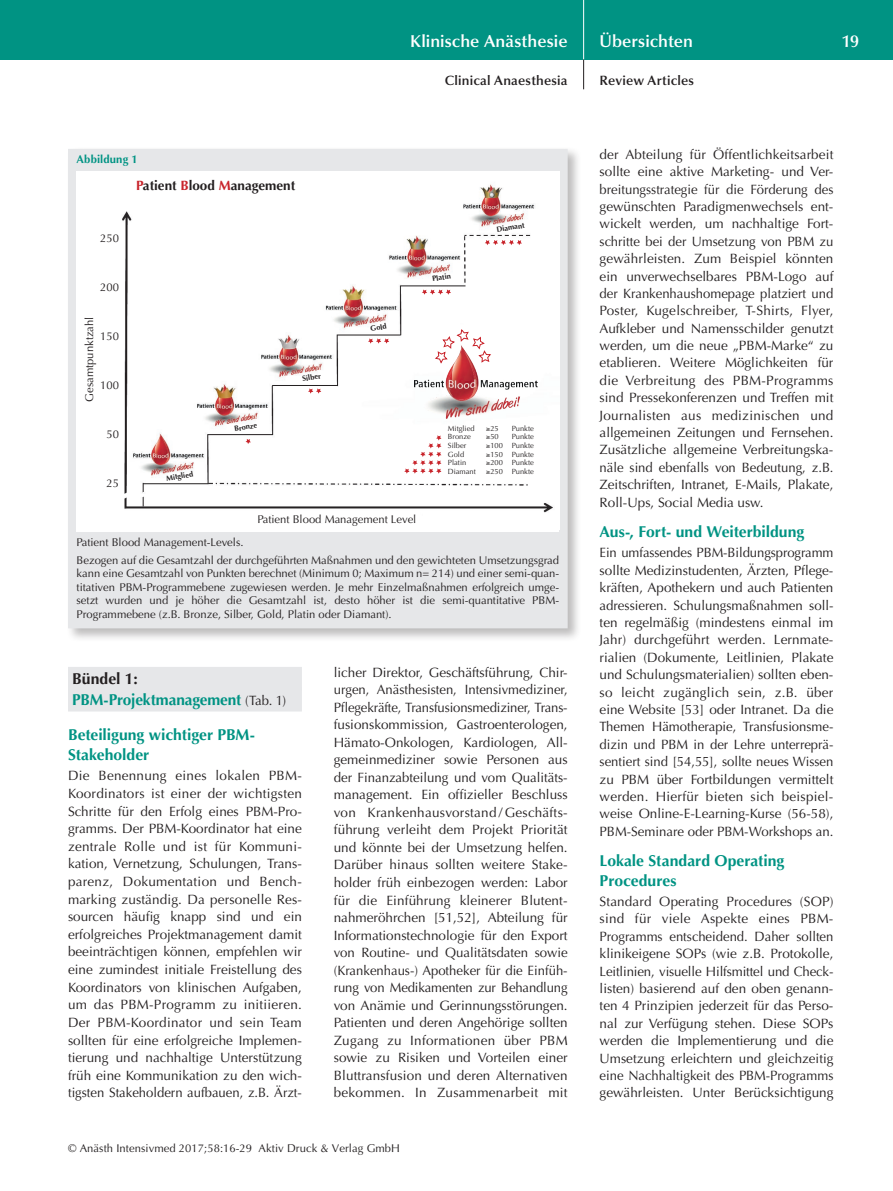
<style>
.page{position:relative;width:893px;height:1191px;background:#fff}
.page>*{position:absolute;margin:0;border:0;box-sizing:border-box;transform-origin:0 0}
.t1{font:600 17.25px "Optima";letter-spacing:.005em;color:#fff}
.t2{font:700 15.75px/20.5px "Optima";color:#009383}
.t3{font:13.5px/17.4px "Optima";color:#231f20;text-align:justify}
.t4{font:600 13.5px "Optima";letter-spacing:.015em;color:#231f20}
.t5{font:700 13.5px "Optima";color:#231f20}
.t6{font:11.25px/13.5px "Optima";color:#231f20}
.t7{font:700 11.25px "Optima";letter-spacing:.015em;color:#009383}
.t8{font:7.5px "Optima";color:#231f20}
.t9{font:700 7.5px "Optima";color:#231f20}
.s1{color:#c8242b}
.s2{color:#231f20}
.s3{font-weight:400;font-size:13.5px;color:#231f20}
</style>
<div class="page">
<div style="left:0;top:0;width:893px;height:60px;background:#009383"></div>
<hr style="left:583px;top:0;width:1px;height:60px;background:#fff">
<svg style="left:583px;top:60px;width:1px;height:29px"></svg>
<div style="left:68px;top:667px;width:234px;height:24px;background:#e6e7e9"></div>
<div style="left:68px;top:687px;width:234px;height:24px;background:#e6e7e9"></div>
<div style="left:66px;top:147px;width:516px;height:495px;background:#231f20;opacity:.3"></div>
<div style="left:68px;top:149px;width:500px;height:479px;background:#e6e7e9"></div>
<img style="left:77px;top:172px;width:482px;height:357px">
<img style="left:415px;top:344px;width:136px;height:74px">
<svg style="left:246px;top:439px;width:5px;height:5px"></svg>
<svg style="left:434px;top:329px;width:58px;height:35px"></svg>
<svg style="left:308px;top:388px;width:13px;height:5px"></svg>
<svg style="left:368px;top:338px;width:21px;height:5px"></svg>
<svg style="left:422px;top:289px;width:29px;height:6px"></svg>
<svg style="left:404px;top:435px;width:37px;height:39px"></svg>
<svg style="left:485px;top:240px;width:37px;height:5px"></svg>
<p class="t7" style="left:77px;top:153px;width:63px">Abbildung 1</p>
<p class="t6" style="left:100px;top:231px;width:20px">250</p>
<p class="t6" style="left:100px;top:280px;width:20px">200</p>
<p class="t6" style="left:83px;top:402px;width:87px;rotate:-90deg">Gesamtpunktzahl</p>
<p class="t6" style="left:100px;top:329px;width:20px">150</p>
<p class="t6" style="left:100px;top:378px;width:20px">100</p>
<p class="t6" style="left:107px;top:427px;width:14px">50</p>
<p class="t6" style="left:107px;top:476px;width:14px">25</p>
<p class="t5" style="left:136px;top:178px;width:161px"><span class="s1">P</span>atient <span class="s1">B</span>lood <span class="s1">M</span>anagement</p>
<p class="t9" style="left:166px;top:474px;width:29px;rotate:-10deg">Mitglied</p>
<p class="t9" style="left:234px;top:424px;width:25px;rotate:-10deg">Bronze</p>
<p class="t9" style="left:302px;top:375px;width:20px;rotate:-10deg">Silber</p>
<p class="t1" style="left:410px;top:31px;width:159px">Klinische Anästhesie</p>
<p class="t4" style="left:445px;top:73px;width:124px">Clinical Anaesthesia</p>
<p class="t9" style="left:370px;top:325px;width:18px;rotate:-10deg">Gold</p>
<p class="t9" style="left:431px;top:275px;width:20px;rotate:-10deg">Platin</p>
<p class="t9" style="left:496px;top:225px;width:30px;rotate:-10deg">Diamant</p>
<p class="t8" style="left:448px;top:423px;width:28px">Mitglied</p>
<p class="t8" style="left:486px;top:423px;width:14px">≥25</p>
<p class="t8" style="left:512px;top:423px;width:24px">Punkte</p>
<p class="t8" style="left:448px;top:432px;width:24px">Bronze</p>
<p class="t8" style="left:486px;top:432px;width:14px">≥50</p>
<p class="t8" style="left:512px;top:432px;width:24px">Punkte</p>
<p class="t8" style="left:448px;top:441px;width:20px">Silber</p>
<p class="t8" style="left:486px;top:441px;width:49px">≥100 Punkte</p>
<p class="t8" style="left:448px;top:450px;width:18px">Gold</p>
<p class="t8" style="left:486px;top:450px;width:49px">≥150 Punkte</p>
<p class="t8" style="left:448px;top:458px;width:20px">Platin</p>
<p class="t8" style="left:486px;top:458px;width:49px">≥200 Punkte</p>
<p class="t8" style="left:448px;top:467px;width:29px">Diamant</p>
<p class="t8" style="left:486px;top:467px;width:49px">≥250 Punkte</p>
<p class="t6" style="left:258px;top:512px;width:160px">Patient Blood Management Level</p>
<p class="t6" style="left:77px;top:533px;width:484px;line-height:17.7px">Patient Blood Management-Levels.<br>Bezogen auf die Gesamtzahl der durchgeführten Maßnahmen und den gewichteten Umsetzungsgrad</p>
<p class="t6" style="left:77px;top:567px;width:484px;text-align:justify">kann eine Gesamtzahl von Punkten berechnet (Minimum 0; Maximum n= 214) und einer semi-quan&shy;titativen PBM-Programmebene zugewiesen werden. Je mehr Einzelmaßnahmen erfolgreich umge&shy;setzt wurden und je höher die Gesamtzahl ist, desto höher ist die semi-quantitative PBM-Programmebene (z.B. Bronze, Silber, Gold, Platin oder Diamant).</p>
<p class="t2" style="left:72px;top:669px;width:215px"><span class="s2">Bündel 1:<br></span>PBM-Projektmanagement <span class="s3">(Tab. 1)</span></p>
<p class="t2" style="left:68px;top:725px;width:189px;line-height:19.8px">Beteiligung wichtiger PBM-<br>Stakeholder</p>
<p class="t3" style="left:68px;top:767px;width:235px">Die Benennung eines lokalen PBM-Koordinators ist einer der wichtigsten Schritte für den Erfolg eines PBM-Pro&shy;gramms. Der PBM-Koordinator hat eine zentrale Rolle und ist für Kommuni&shy;kation, Vernetzung, Schulungen, Trans&shy;parenz, Dokumentation und Bench&shy;marking zuständig. Da personelle Res&shy;sourcen häufig knapp sind und ein erfolgreiches Projektmanagement damit beeinträchtigen können, empfehlen wir eine zumindest initiale Freistellung des Koordinators von klinischen Aufgaben, um das PBM-Programm zu initiieren.<br>Der PBM-Koordinator und sein Team sollten für eine erfolgreiche Implemen&shy;tierung und nachhaltige Unterstützung früh eine Kommunikation zu den wich&shy;tigsten Stakeholdern aufbauen, z.B. Ärzt-</p>
<p class="t3" style="left:334px;top:663px;width:235px">licher Direktor, Geschäftsführung, Chir&shy;urgen, Anästhesisten, Intensivmediziner, Pflegekräfte, Transfusionsmediziner, Trans&shy;fusionskommission, Gastroenterologen, Hämato-Onkologen, Kardiologen, All&shy;gemeinmediziner sowie Personen aus der Finanzabteilung und vom Qualitäts&shy;management. Ein offizieller Beschluss von Krankenhausvorstand / Geschäfts&shy;führung verleiht dem Projekt Priorität und könnte bei der Umsetzung helfen.<br>Darüber hinaus sollten weitere Stake&shy;holder früh einbezogen werden: Labor für die Einführung kleinerer Blutent&shy;nahmeröhrchen [51,52], Abteilung für Informationstechnologie für den Export von Routine- und Qualitätsdaten sowie (Krankenhaus-) Apotheker für die Einfüh&shy;rung von Medikamenten zur Behandlung von Anämie und Gerinnungsstörungen.<br>Patienten und deren Angehörige sollten Zugang zu Informationen über PBM sowie zu Risiken und Vorteilen einer Bluttransfusion und deren Alternativen bekommen. In Zusammenarbeit mit</p>
<p class="t6" style="left:68px;top:1142px;width:333px">© Anästh Intensivmed 2017;58:16-29 Aktiv Druck &amp; Verlag GmbH</p>
<p class="t1" style="left:600px;top:31px;width:95px">Übersichten</p>
<p class="t1" style="left:841px;top:31px;width:19px">19</p>
<p class="t4" style="left:600px;top:73px;width:96px">Review Articles</p>
<p class="t3" style="left:600px;top:146px;width:235px">der Abteilung für Öffentlichkeitsarbeit sollte eine aktive Marketing- und Ver&shy;breitungsstrategie für die Förderung des gewünschten Paradigmenwechsels ent&shy;wickelt werden, um nachhaltige Fort&shy;schritte bei der Umsetzung von PBM zu gewährleisten. Zum Beispiel könnten ein unverwechselbares PBM-Logo auf der Krankenhaushomepage platziert und Poster, Kugelschreiber, T-Shirts, Flyer, Aufkleber und Namensschilder genutzt werden, um die neue „PBM-Marke“ zu etablieren. Weitere Möglichkeiten für die Verbreitung des PBM-Programms sind Pressekonferenzen und Treffen mit Journalisten aus medizinischen und allgemeinen Zeitungen und Fernsehen.<br>Zusätzliche allgemeine Verbreitungska&shy;näle sind ebenfalls von Bedeutung, z.B.<br>Zeitschriften, Intranet, E-Mails, Plakate, Roll-Ups, Social Media usw.</p>
<p class="t2" style="left:600px;top:522px;width:206px">Aus-, Fort- und Weiterbildung</p>
<p class="t3" style="left:600px;top:544px;width:235px">Ein umfassendes PBM-Bildungsprogramm sollte Medizinstudenten, Ärzten, Pflege&shy;kräften, Apothekern und auch Patienten adressieren. Schulungsmaßnahmen soll&shy;ten regelmäßig (mindestens einmal im Jahr) durchgeführt werden. Lernmate&shy;rialien (Dokumente, Leitlinien, Plakate und Schulungsmaterialien) sollten eben&shy;so leicht zugänglich sein, z.B. über eine Website [53] oder Intranet. Da die Themen Hämotherapie, Transfusionsme&shy;dizin und PBM in der Lehre unterreprä&shy;sentiert sind [54,55], sollte neues Wissen zu PBM über Fortbildungen vermittelt werden. Hierfür bieten sich beispiel&shy;weise Online-E-Learning-Kurse (56-58), PBM-Seminare oder PBM-Workshops an.</p>
<p class="t2" style="left:600px;top:851px;width:186px;line-height:19.6px">Lokale Standard Operating<br>Procedures</p>
<p class="t3" style="left:600px;top:893px;width:235px">Standard Operating Procedures (SOP) sind für viele Aspekte eines PBM-Programms entscheidend. Daher sollten klinikeigene SOPs (wie z.B. Protokolle, Leitlinien, visuelle Hilfsmittel und Check&shy;listen) basierend auf den oben genann&shy;ten 4 Prinzipien jederzeit für das Perso&shy;nal zur Verfügung stehen. Diese SOPs werden die Implementierung und die Umsetzung erleichtern und gleichzeitig eine Nachhaltigkeit des PBM-Programms gewährleisten. Unter Berücksichtigung</p>
</div>
